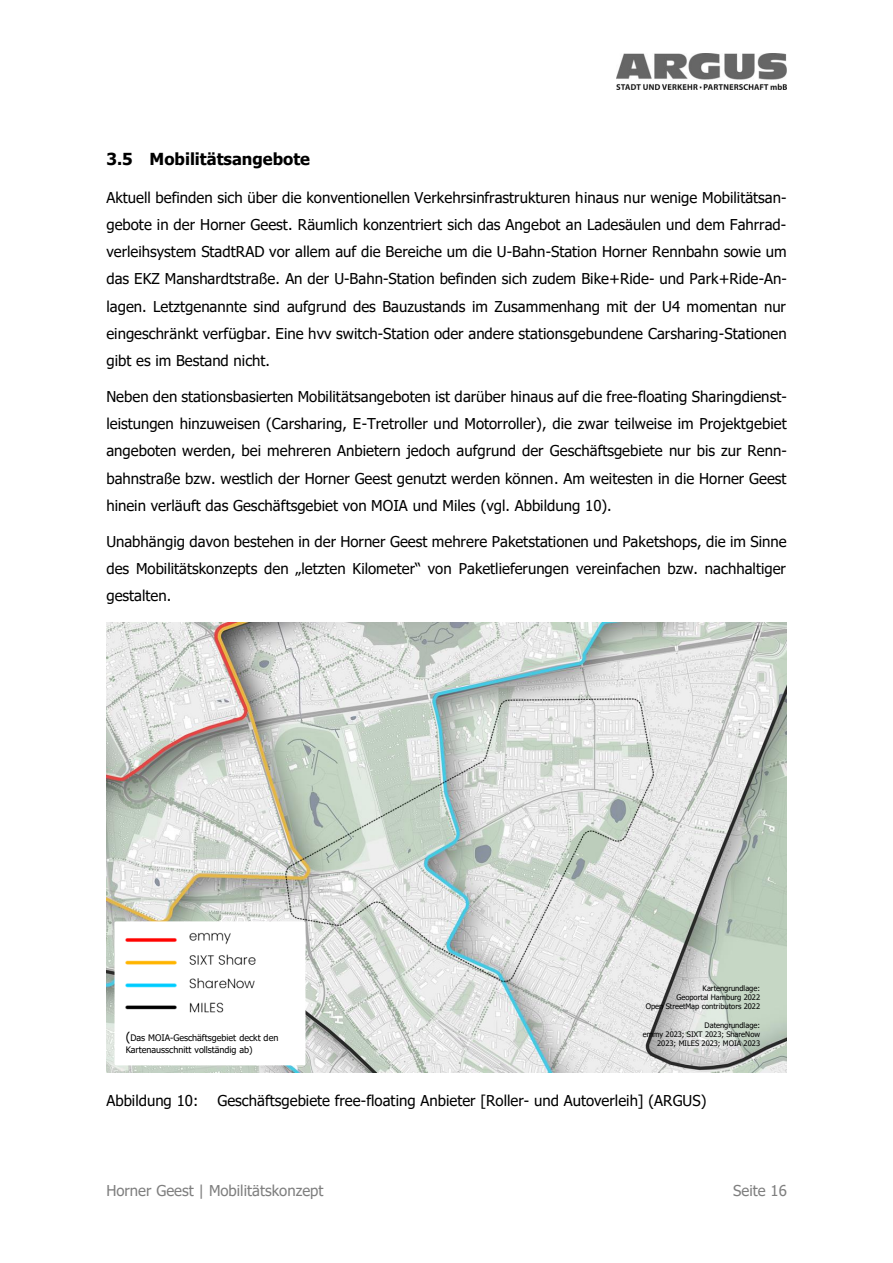
<style>
.page{position:relative;width:893px;height:1263px;background:#fff}
.page>*{position:absolute;margin:0;border:0;box-sizing:border-box;transform-origin:0 0}
.t1{font:700 16.5px "Tahoma";color:#000}
.t2{font:15px/27.2px "Tahoma";color:#000;text-align:justify}
.t3{font:15px "Tahoma";color:#7f7f7f}
.t4{font:9px/11.6px "Tahoma";color:#000}
.t5{font:7.5px/9px "Tahoma";color:#000;text-align:right}
.s1{font-size:12px}
</style>
<div class="page">
<img style="left:617px;top:53px;width:170px;height:36px">
<img style="left:106px;top:622px;width:681px;height:450px">
<div style="left:116px;top:923px;width:188px;height:141px;background:#fff"></div>
<img style="left:106px;top:925px;width:150px;height:112px">
<h2 class="t1" style="left:106px;top:149px;width:205px">3.5 Mobilitätsangebote</h2>
<p class="t2" style="left:106px;top:183px;width:682px">Aktuell befinden sich über die konventionellen Verkehrsinfrastrukturen hinaus nur wenige Mobilitätsan&shy;gebote in der Horner Geest. Räumlich konzentriert sich das Angebot an Ladesäulen und dem Fahrrad&shy;verleihsystem StadtRAD vor allem auf die Bereiche um die U-Bahn-Station Horner Rennbahn sowie um das EKZ Manshardtstraße. An der U-Bahn-Station befinden sich zudem Bike+Ride- und Park+Ride-An&shy;lagen. Letztgenannte sind aufgrund des Bauzustands im Zusammenhang mit der U4 momentan nur eingeschränkt verfügbar. Eine hvv switch-Station oder andere stationsgebundene Carsharing-Stationen gibt es im Bestand nicht.</p>
<p class="t2" style="left:106px;top:382px;width:682px">Neben den stationsbasierten Mobilitätsangeboten ist darüber hinaus auf die free-floating Sharingdienst&shy;leistungen hinzuweisen (Carsharing, E-Tretroller und Motorroller), die zwar teilweise im Projektgebiet angeboten werden, bei mehreren Anbietern jedoch aufgrund der Geschäftsgebiete nur bis zur Renn&shy;bahnstraße bzw. westlich der Horner Geest genutzt werden können. Am weitesten in die Horner Geest hinein verläuft das Geschäftsgebiet von MOIA und Miles (vgl. Abbildung 10).</p>
<p class="t2" style="left:106px;top:527px;width:682px">Unabhängig davon bestehen in der Horner Geest mehrere Paketstationen und Paketshops, die im Sinne des Mobilitätskonzepts den „letzten Kilometer“ von Paketlieferungen vereinfachen bzw. nachhaltiger gestalten.</p>
<p class="t4" style="left:126px;top:1032px;width:154px"><span class="s1">(</span>Das MOIA-Geschäftsgebiet deckt den<br>Kartenausschnitt vollständig ab)</p>
<p class="t5" style="left:646px;top:984px;width:116px">Kartengrundlage:<br>Geoportal Hamburg 2022<br>Open StreetMap contributors 2022</p>
<p class="t5" style="left:643px;top:1020px;width:119px">Datengrundlage:<br>emmy 2023; SIXT 2023; ShareNow<br>2023; MILES 2023; MOIA 2023</p>
<p class="t2" style="left:106px;top:1086px;width:94px">Abbildung 10:</p>
<p class="t2" style="left:217px;top:1086px;width:491px">Geschäftsgebiete free-floating Anbieter [Roller- und Autoverleih] (ARGUS)</p>
<p class="t3" style="left:106px;top:1181px;width:219px">Horner Geest | Mobilitätskonzept</p>
<p class="t3" style="left:733px;top:1181px;width:55px">Seite 16</p>
</div>
